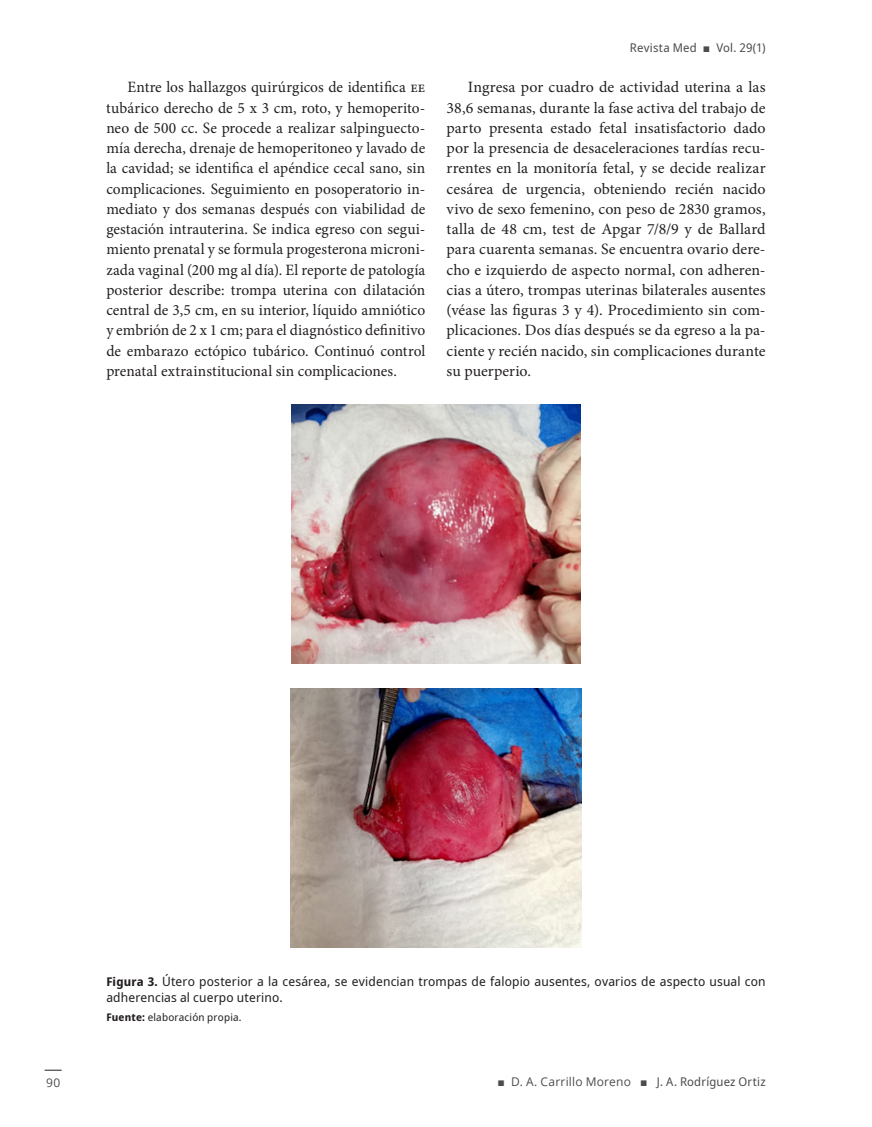
<style>
.page{position:relative;width:872px;height:1127px;background:#fff}
.page>*{position:absolute;margin:0;border:0;box-sizing:border-box;transform-origin:0 0}
.t1{font:15.75px/20.2px "Minion Pro";color:#231f20;text-align:justify}
.t2{font:12.75px/16.5px "Noto Sans Display";letter-spacing:.01em;color:#231f20}
.t3{font:12px "Open Sans";letter-spacing:.015em;color:#4b4c4d}
.t4{font:12px "Noto Sans Display";letter-spacing:.015em;color:#4b4c4d}
.t5{font:10.5px "Noto Sans Display";letter-spacing:.02em;color:#231f20}
.s1{font-weight:700;font-size:12px}
.s2{font-weight:700}
.s3{font-family:"Noto Sans Display"}
</style>
<div class="page">
<svg style="left:45px;top:1070px;width:17px;height:1px"></svg>
<img style="left:292px;top:404px;width:288px;height:259px">
<img style="left:290px;top:688px;width:291px;height:260px">
<p class="t4" style="left:630px;top:39px;width:137px">Revista Med ■ Vol. 29(1)</p>
<p class="t1" style="left:106px;top:77px;width:320px;text-indent:21px">Entre los hallazgos quirúrgicos de identifica ee tubárico derecho de 5 x 3 cm, roto, y hemoperito&shy;neo de 500 cc. Se procede a realizar salpinguecto&shy;mía derecha, drenaje de hemoperitoneo y lavado de la cavidad; se identifica el apéndice cecal sano, sin complicaciones. Seguimiento en posoperatorio in&shy;mediato y dos semanas después con viabilidad de gestación intrauterina. Se indica egreso con segui&shy;miento prenatal y se formula progesterona microni&shy;zada vaginal (200 mg al día). El reporte de patología posterior describe: trompa uterina con dilatación central de 3,5 cm, en su interior, líquido amniótico y embrión de 2 x 1 cm; para el diagnóstico definitivo de embarazo ectópico tubárico. Continuó control prenatal extrainstitucional sin complicaciones.</p>
<p class="t1" style="left:446px;top:77px;width:320px;text-indent:21px">Ingresa por cuadro de actividad uterina a las 38,6 semanas, durante la fase activa del trabajo de parto presenta estado fetal insatisfactorio dado por la presencia de desaceleraciones tardías recu&shy;rrentes en la monitoría fetal, y se decide realizar cesárea de urgencia, obteniendo recién nacido vivo de sexo femenino, con peso de 2830 gramos, talla de 48 cm, test de Apgar 7/8/9 y de Ballard para cuarenta semanas. Se encuentra ovario dere&shy;cho e izquierdo de aspecto normal, con adheren&shy;cias a útero, trompas uterinas bilaterales ausentes (véase las figuras 3 y 4). Procedimiento sin com&shy;plicaciones. Dos días después se da egreso a la pa&shy;ciente y recién nacido, sin complicaciones durante su puerperio.</p>
<p class="t2" style="left:106px;top:973px;width:661px"><span class="s1">Figura 3.</span> Útero posterior a la cesárea, se evidencian trompas de falopio ausentes, ovarios de aspecto usual con adherencias al cuerpo uterino.</p>
<p class="t5" style="left:106px;top:1010px;width:137px"><span class="s2">Fuente:</span> elaboración propia.</p>
<p class="t3" style="left:46px;top:1074px;width:16px">90</p>
<p class="t3" style="left:497px;top:1073px;width:270px">■ D. A. Carrillo Moreno ■ <span class="s3">J. A. Rodríguez Ortiz</span></p>
</div>
